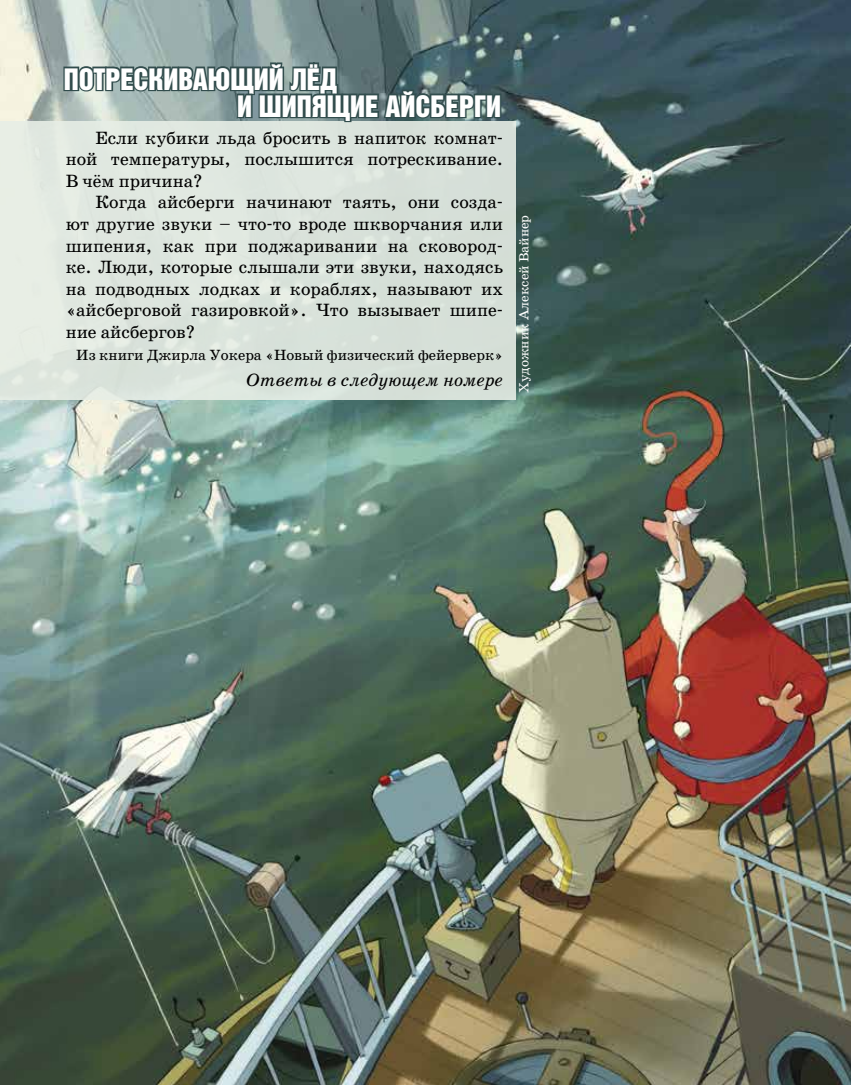
<style>
.page{position:relative;width:851px;height:1085px;background:#fff}
.page>*{position:absolute;margin:0;border:0;box-sizing:border-box;transform-origin:0 0}
.t1{font:30px/27px "Bastion Kontrast";color:#fff}
.t2{font:18px/21.6px "School Book C";color:#000;text-align:justify}
.t3{font:italic 18px "School Book C";color:#000}
.t4{font:15px "School Book C";color:#000}
.t5{font:13.5px "School Book AC";color:#fdfdfd}
</style>
<div class="page">
<img style="left:0;top:0;width:850px;height:1084px">
<div style="left:0;top:121px;width:516px;height:279px;background:linear-gradient(to right,#e4ebe3,#d4ded6)"></div>
<svg style="left:62px;top:17px;width:441px;height:122px;background:#809594"></svg>
<h1 class="t1" style="left:237px;top:65px;width:265px;text-indent:-173px">ПОТРЕСКИВАЮЩИЙ ЛЁД<br>И ШИПЯЩИЕ АЙСБЕРГИ</h1>
<p class="t2" style="left:66px;top:127px;width:439px;text-indent:30px">Если кубики льда бросить в напиток комнат&shy;ной температуры, послышится потрескивание.<br>В чём причина?</p>
<p class="t2" style="left:66px;top:192px;width:439px;text-indent:30px">Когда айсберги начинают таять, они созда&shy;ют другие звуки – что-то вроде шкворчания или шипения, как при поджаривании на сковород&shy;ке. Люди, которые слышали эти звуки, находясь на подводных лодках и кораблях, называют их «айсберговой газировкой». Что вызывает шипе&shy;ние айсбергов?</p>
<p class="t4" style="left:76px;top:347px;width:428px">Из книги Джирла Уокера «Новый физический фейерверк»</p>
<p class="t3" style="left:246px;top:370px;width:258px">Ответы в следующем номере</p>
<p class="t5" style="left:516px;top:393px;width:180px;rotate:-90deg">Художник Алексей Вайнер</p>
</div>
